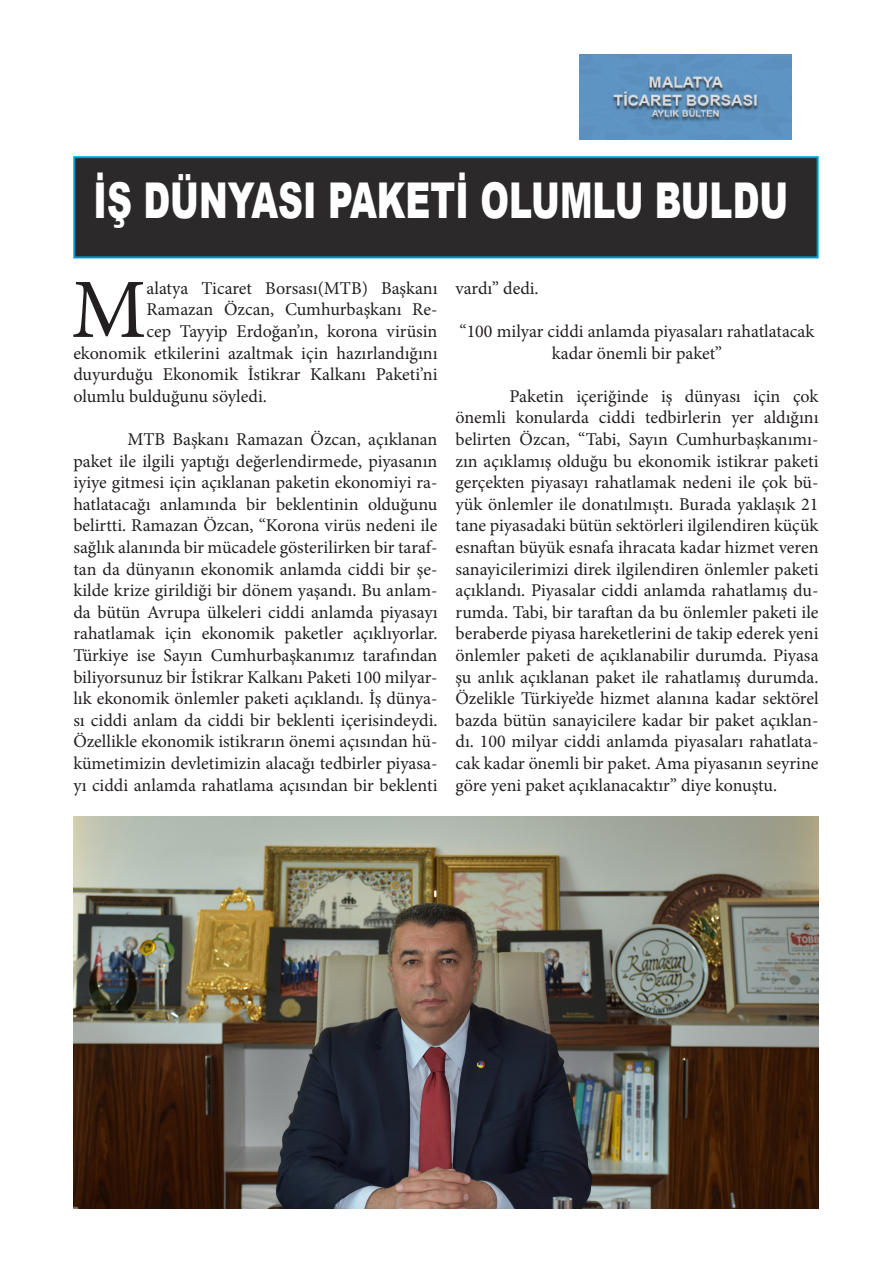
<style>
.page{position:relative;width:893px;height:1263px;background:#fff}
.page>*{position:absolute;margin:0;border:0;box-sizing:border-box;transform-origin:0 0}
.t1{font:84.45px "Minion Pro";color:#231f20}
.t2{font:900 49.35px "Arial";color:#fff;scale:.7 1}
.t3{font:18px/21.6px "Minion Pro";color:#231f20;text-align:justify}
</style>
<div class="page">
<img style="left:579px;top:55px;width:212px;height:85px">
<div style="left:73px;top:156px;width:746px;height:103px;background:#2b292a"></div>
<img style="left:73px;top:816px;width:746px;height:393px">
<p class="t2" style="left:94px;top:164px;width:994px">İŞ DÜNYASI PAKETİ OLUMLU BULDU</p>
<p class="t1" style="left:71px;top:253px;width:77px">M</p>
<p class="t3" style="left:146px;top:277px;width:293px">alatya Ticaret Borsası(MTB) Başkanı</p>
<p class="t3" style="left:146px;top:299px;width:293px">Ramazan Özcan, Cumhurbaşkanı Re-</p>
<p class="t3" style="left:146px;top:320px;width:293px">cep Tayyip Erdoğan’ın, korona virüsin</p>
<p class="t3" style="left:73px;top:342px;width:366px">ekonomik etkilerini azaltmak için hazırlandığını</p>
<p class="t3" style="left:73px;top:364px;width:366px">duyurduğu Ekonomik İstikrar Kalkanı Paketi’ni</p>
<p class="t3" style="left:73px;top:385px;width:195px">olumlu bulduğunu söyledi.</p>
<p class="t3" style="left:73px;top:428px;width:366px;text-indent:54px">MTB Başkanı Ramazan Özcan, açıklanan paket ile ilgili yaptığı değerlendirmede, piyasanın iyiye gitmesi için açıklanan paketin ekonomiyi ra&shy;hatlatacağı anlamında bir beklentinin olduğunu belirtti. Ramazan Özcan, “Korona virüs nedeni ile sağlık alanında bir mücadele gösterilirken bir taraf&shy;tan da dünyanın ekonomik anlamda ciddi bir şe&shy;kilde krize girildiği bir dönem yaşandı. Bu anlam&shy;da bütün Avrupa ülkeleri ciddi anlamda piyasayı rahatlamak için ekonomik paketler açıklıyorlar.<br>Türkiye ise Sayın Cumhurbaşkanımız tarafından biliyorsunuz bir İstikrar Kalkanı Paketi 100 milyar&shy;lık ekonomik önlemler paketi açıklandı. İş dünya&shy;sı ciddi anlam da ciddi bir beklenti içerisindeydi.<br>Özellikle ekonomik istikrarın önemi açısından hü&shy;kümetimizin devletimizin alacağı tedbirler piyasa&shy;yı ciddi anlamda rahatlama açısından bir beklenti</p>
<p class="t3" style="left:455px;top:277px;width:85px">vardı” dedi.</p>
<p class="t3" style="left:459px;top:320px;width:357px;text-align:center">“100 milyar ciddi anlamda piyasaları rahatlatacak kadar önemli bir paket”</p>
<p class="t3" style="left:455px;top:385px;width:365px;text-indent:54px">Paketin içeriğinde iş dünyası için çok önemli konularda ciddi tedbirlerin yer aldığını belirten Özcan, “Tabi, Sayın Cumhurbaşkanımı&shy;zın açıklamış olduğu bu ekonomik istikrar paketi gerçekten piyasayı rahatlamak nedeni ile çok bü&shy;yük önlemler ile donatılmıştı. Burada yaklaşık 21 tane piyasadaki bütün sektörleri ilgilendiren küçük esnaftan büyük esnafa ihracata kadar hizmet veren sanayicilerimizi direk ilgilendiren önlemler paketi açıklandı. Piyasalar ciddi anlamda rahatlamış du&shy;rumda. Tabi, bir taraftan da bu önlemler paketi ile beraberde piyasa hareketlerini de takip ederek yeni önlemler paketi de açıklanabilir durumda. Piyasa şu anlık açıklanan paket ile rahatlamış durumda.<br>Özelikle Türkiye’de hizmet alanına kadar sektörel bazda bütün sanayicilere kadar bir paket açıklan&shy;dı. 100 milyar ciddi anlamda piyasaları rahatlata&shy;cak kadar önemli bir paket. Ama piyasanın seyrine göre yeni paket açıklanacaktır” diye konuştu.</p>
</div>
